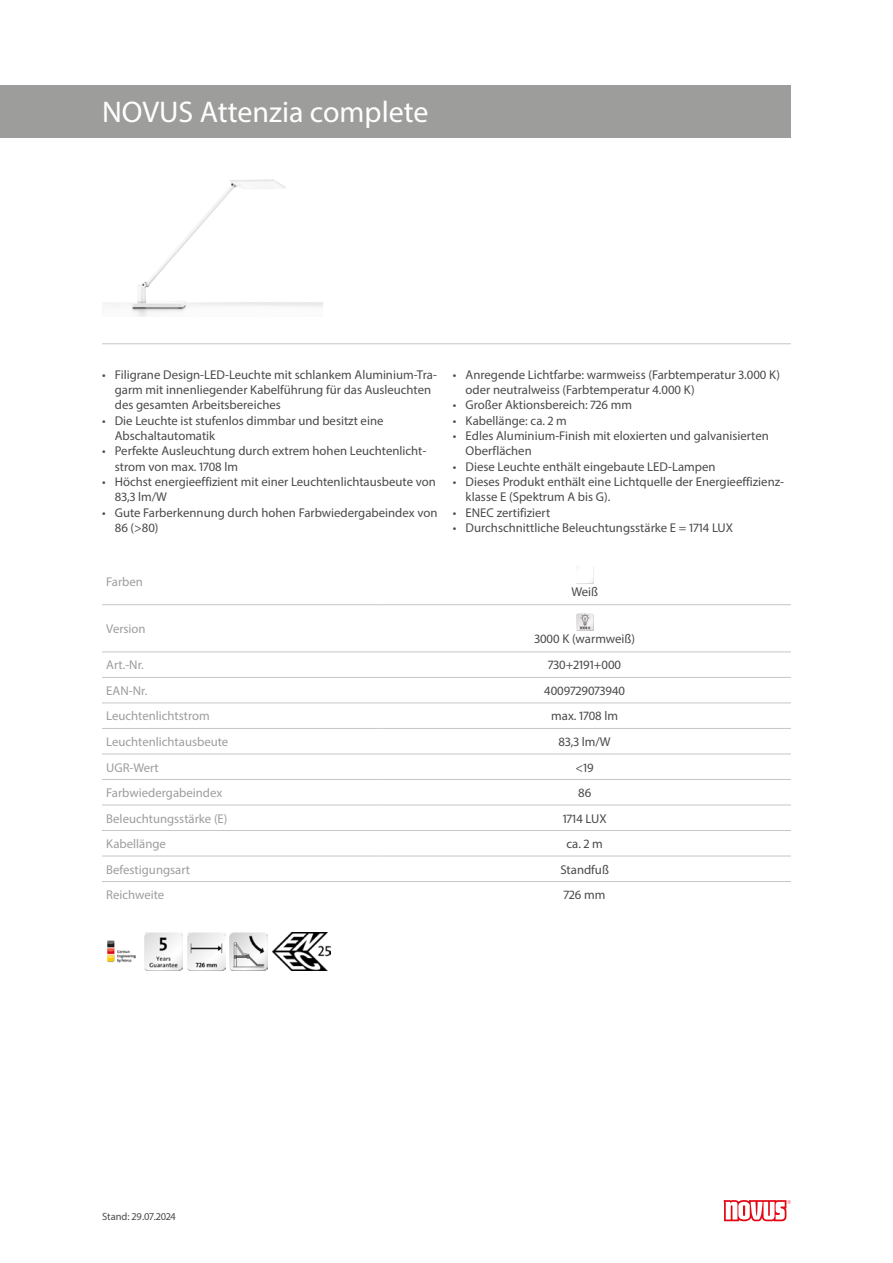
<style>
.page{position:relative;width:893px;height:1263px;background:#fff}
.page>*{position:absolute;margin:0;border:0;box-sizing:border-box;transform-origin:0 0}
.Produktname{font:30px "Myriad Pro";color:#fff}
.Farbildtext{font:12.75px/15.3px "Myriad Pro";color:#4a4a49}
.Produkttabelle_Links{font:12.75px "Myriad Pro";color:#9d9d9c}
.Produkttabelle_Zentr{font:12.75px "Myriad Pro";color:#4a4a49}
.t1{font:10.5px "Myriad Pro";color:#4a4a49}
</style>
<div class="page">
<img style="left:103px;top:179px;width:220px;height:138px">
<hr style="left:102px;top:343px;width:689px;height:1px;background:#c6c6c6">
<img style="left:107px;top:940px;width:29px;height:23px">
<img style="left:145px;top:933px;width:38px;height:38px">
<img style="left:187px;top:933px;width:38px;height:38px">
<img style="left:230px;top:933px;width:38px;height:38px">
<img style="left:272px;top:933px;width:58px;height:38px">
<svg style="left:724px;top:1200px;width:67px;height:21px"></svg>
<div style="left:0;top:85px;width:791px;height:53px;background:#9d9d9c"></div>
<hr style="left:102px;top:604px;width:276px;height:1px;background:#c6c6c6">
<hr style="left:378px;top:604px;width:413px;height:1px;background:#c6c6c6">
<hr style="left:102px;top:651px;width:276px;height:1px;background:#c6c6c6">
<hr style="left:378px;top:651px;width:413px;height:1px;background:#c6c6c6">
<hr style="left:102px;top:677px;width:276px;height:1px;background:#c6c6c6">
<hr style="left:378px;top:677px;width:413px;height:1px;background:#c6c6c6">
<hr style="left:102px;top:702px;width:276px;height:1px;background:#c6c6c6">
<hr style="left:378px;top:702px;width:413px;height:1px;background:#c6c6c6">
<hr style="left:102px;top:728px;width:276px;height:1px;background:#c6c6c6">
<hr style="left:378px;top:728px;width:413px;height:1px;background:#c6c6c6">
<hr style="left:102px;top:753px;width:276px;height:1px;background:#c6c6c6">
<hr style="left:378px;top:753px;width:413px;height:1px;background:#c6c6c6">
<hr style="left:102px;top:779px;width:276px;height:1px;background:#c6c6c6">
<hr style="left:378px;top:779px;width:413px;height:1px;background:#c6c6c6">
<hr style="left:102px;top:805px;width:276px;height:1px;background:#c6c6c6">
<hr style="left:378px;top:805px;width:413px;height:1px;background:#c6c6c6">
<hr style="left:102px;top:830px;width:276px;height:1px;background:#c6c6c6">
<hr style="left:378px;top:830px;width:413px;height:1px;background:#c6c6c6">
<hr style="left:102px;top:856px;width:276px;height:1px;background:#c6c6c6">
<hr style="left:378px;top:856px;width:413px;height:1px;background:#c6c6c6">
<hr style="left:102px;top:881px;width:276px;height:1px;background:#c6c6c6">
<hr style="left:378px;top:881px;width:413px;height:1px;background:#c6c6c6">
<img style="left:576px;top:613px;width:17px;height:17px">
<p class="Produktname" style="left:102px;top:94px;width:328px">NOVUS Attenzia complete</p>
<p class="Farbildtext" style="left:115px;top:367px;width:324px;text-indent:-13px">• Filigrane Design-LED-Leuchte mit schlankem Aluminium-Tra&shy;garm mit innenliegender Kabelführung für das Ausleuchten des gesamten Arbeitsbereiches</p>
<p class="Farbildtext" style="left:115px;top:413px;width:270px;text-indent:-13px">• Die Leuchte ist stufenlos dimmbar und besitzt eine<br>Abschaltautomatik</p>
<p class="Farbildtext" style="left:115px;top:443px;width:313px;text-indent:-13px">• Perfekte Ausleuchtung durch extrem hohen Leuchtenlicht&shy;strom von max. 1708 lm</p>
<p class="Farbildtext" style="left:115px;top:474px;width:323px;text-indent:-13px">• Höchst energieeffizient mit einer Leuchtenlichtausbeute von<br>83,3 lm/W</p>
<p class="Farbildtext" style="left:115px;top:504px;width:324px;text-indent:-13px">• Gute Farberkennung durch hohen Farbwiedergabeindex von<br>86 (&gt;80)</p>
<p class="Farbildtext" style="left:466px;top:367px;width:316px;text-indent:-13px">• Anregende Lichtfarbe: warmweiss (Farbtemperatur 3.000 K) oder neutralweiss (Farbtemperatur 4.000 K)</p>
<p class="Farbildtext" style="left:453px;top:397px;width:181px">• Großer Aktionsbereich: 726 mm</p>
<p class="Farbildtext" style="left:453px;top:413px;width:115px">• Kabellänge: ca. 2 m</p>
<p class="Farbildtext" style="left:466px;top:428px;width:305px;text-indent:-13px">• Edles Aluminium-Finish mit eloxierten und galvanisierten<br>Oberflächen</p>
<p class="Farbildtext" style="left:453px;top:458px;width:264px">• Diese Leuchte enthält eingebaute LED-Lampen</p>
<p class="Farbildtext" style="left:466px;top:474px;width:320px;text-indent:-13px">• Dieses Produkt enthält eine Lichtquelle der Energieeffizienz&shy;klasse E (Spektrum A bis G).</p>
<p class="Farbildtext" style="left:453px;top:504px;width:99px">• ENEC zertifiziert</p>
<p class="Farbildtext" style="left:453px;top:520px;width:282px">• Durchschnittliche Beleuchtungsstärke E = 1714 LUX</p>
<p class="Produkttabelle_Links" style="left:106px;top:574px;width:38px">Farben</p>
<p class="Produkttabelle_Links" style="left:106px;top:621px;width:41px">Version</p>
<p class="Farbildtext" style="left:571px;top:584px;width:28px">Weiß</p>
<p class="Farbildtext" style="left:534px;top:631px;width:102px">3000 K (warmweiß)</p>
<p class="Produkttabelle_Links" style="left:106px;top:657px;width:39px">Art.-Nr.</p>
<p class="Produkttabelle_Zentr" style="left:548px;top:657px;width:74px">730+2191+000</p>
<p class="Produkttabelle_Links" style="left:106px;top:683px;width:43px">EAN-Nr.</p>
<p class="Produkttabelle_Zentr" style="left:544px;top:683px;width:82px">4009729073940</p>
<p class="Produkttabelle_Links" style="left:106px;top:708px;width:105px">Leuchtenlichtstrom</p>
<p class="Produkttabelle_Zentr" style="left:551px;top:708px;width:68px">max. 1708 lm</p>
<p class="Produkttabelle_Links" style="left:106px;top:734px;width:123px">Leuchtenlichtausbeute</p>
<p class="Produkttabelle_Zentr" style="left:559px;top:734px;width:54px">83,3 lm/W</p>
<p class="Produkttabelle_Links" style="left:106px;top:759px;width:54px">UGR-Wert</p>
<p class="Produkttabelle_Zentr" style="left:576px;top:759px;width:20px">&lt;19</p>
<p class="Produkttabelle_Links" style="left:106px;top:785px;width:117px">Farbwiedergabeindex</p>
<p class="Produkttabelle_Zentr" style="left:578px;top:785px;width:15px">86</p>
<p class="Produkttabelle_Links" style="left:106px;top:810px;width:123px">Beleuchtungsstärke (E)</p>
<p class="Produkttabelle_Zentr" style="left:563px;top:810px;width:45px">1714 LUX</p>
<p class="Produkttabelle_Links" style="left:106px;top:836px;width:61px">Kabellänge</p>
<p class="Produkttabelle_Zentr" style="left:567px;top:836px;width:38px">ca. 2 m</p>
<p class="Produkttabelle_Links" style="left:106px;top:861px;width:85px">Befestigungsart</p>
<p class="Produkttabelle_Zentr" style="left:560px;top:861px;width:50px">Standfuß</p>
<p class="Produkttabelle_Links" style="left:106px;top:887px;width:60px">Reichweite</p>
<p class="Produkttabelle_Zentr" style="left:564px;top:887px;width:43px">726 mm</p>
<p class="t1" style="left:102px;top:1210px;width:75px">Stand: 29.07.2024</p>
</div>
